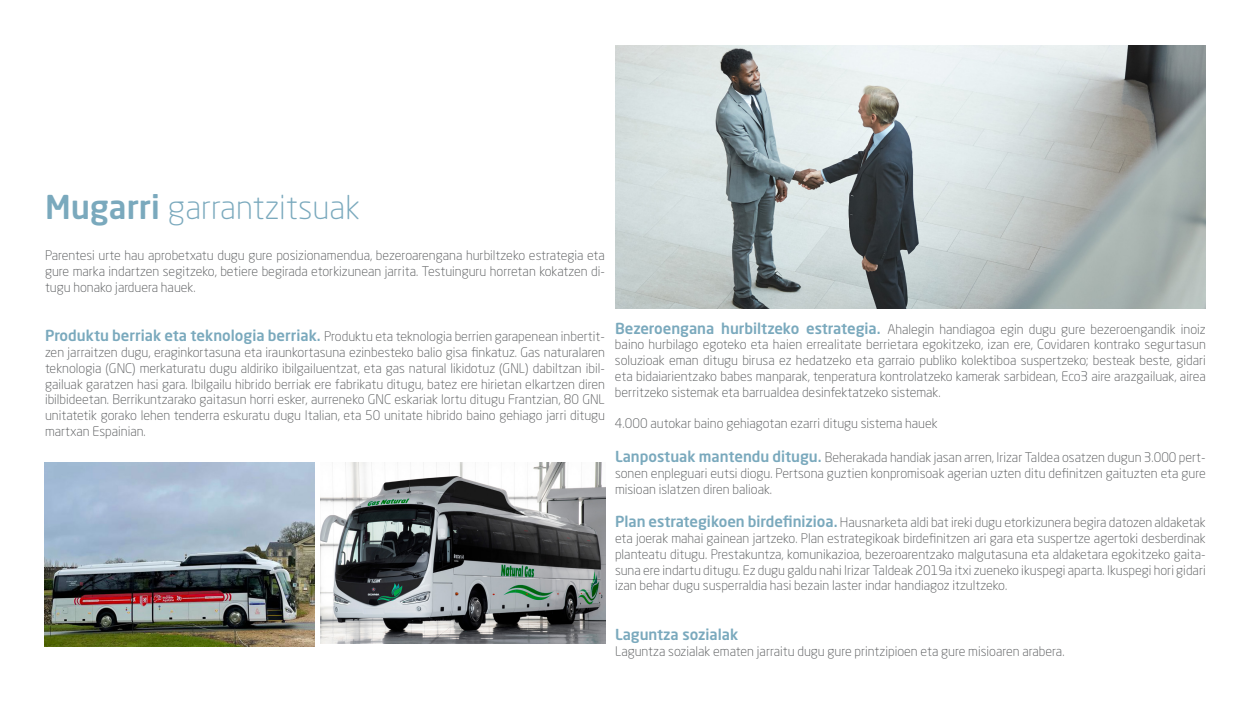
<style>
.page{position:relative;width:1250px;height:704px;background:#fff}
.page>*{position:absolute;margin:0;border:0;box-sizing:border-box;transform-origin:0 0}
.t1{font:300 32.5px "Neo Sans Std";color:#7aa9bd}
.t2{font:500 15px "Neo Sans Std";color:#7aa9bd}
.t3{font:300 13.12px/15.8px "Neo Sans Std";color:#56585a;text-align:justify}
.s1{font-weight:500}
.s2{font-weight:500;font-size:15px;color:#7aa9bd}
</style>
<div class="page">
<img style="left:45px;top:462px;width:270px;height:183px">
<img style="left:320px;top:462px;width:285px;height:180px">
<img style="left:615px;top:45px;width:591px;height:263px">
<h1 class="t1" style="left:45px;top:187px;width:316px"><span class="s1">Mugarri</span> garrantzitsuak</h1>
<p class="t3" style="left:45px;top:247px;width:562px">Parentesi urte hau aprobetxatu dugu gure posizionamendua, bezeroarengana hurbiltzeko estrategia eta gure marka indartzen segitzeko, betiere begirada etorkizunean jarrita. Testuinguru horretan kokatzen di&shy;tugu honako jarduera hauek.</p>
<p class="t3" style="left:45px;top:328px;width:562px"><span class="s2">Produktu berriak eta teknologia berriak.</span> Produktu eta teknologia berrien garapenean inbertit&shy;zen jarraitzen dugu, eraginkortasuna eta iraunkortasuna ezinbesteko balio gisa finkatuz. Gas naturalaren teknologia (GNC) merkaturatu dugu aldiriko ibilgailuentzat, eta gas natural likidotuz (GNL) dabiltzan ibil&shy;gailuak garatzen hasi gara. Ibilgailu hibrido berriak ere fabrikatu ditugu, batez ere hirietan elkartzen diren ibilbideetan. Berrikuntzarako gaitasun horri esker, aurreneko GNC eskariak lortu ditugu Frantzian, 80 GNL unitatetik gorako lehen tenderra eskuratu dugu Italian, eta 50 unitate hibrido baino gehiago jarri ditugu martxan Espainian.</p>
<p class="t3" style="left:615px;top:320px;width:592px"><span class="s2">Bezeroengana hurbiltzeko estrategia.</span> Ahalegin handiagoa egin dugu gure bezeroengandik inoiz baino hurbilago egoteko eta haien errealitate berrietara egokitzeko, izan ere, Covidaren kontrako segurtasun soluzioak eman ditugu birusa ez hedatzeko eta garraio publiko kolektiboa suspertzeko; besteak beste, gidari eta bidaiarientzako babes manparak, tenperatura kontrolatzeko kamerak sarbidean, Eco3 aire arazgailuak, airea berritzeko sistemak eta barrualdea desinfektatzeko sistemak.</p>
<p class="t3" style="left:615px;top:415px;width:324px">4.000 autokar baino gehiagotan ezarri ditugu sistema hauek</p>
<p class="t3" style="left:615px;top:449px;width:592px"><span class="s2">Lanpostuak mantendu ditugu.</span> Beherakada handiak jasan arren, Irizar Taldea osatzen dugun 3.000 pert&shy;sonen enpleguari eutsi diogu. Pertsona guztien konpromisoak agerian uzten ditu definitzen gaituzten eta gure misioan islatzen diren balioak.</p>
<p class="t3" style="left:615px;top:514px;width:592px"><span class="s2">Plan estrategikoen birdefinizioa.</span> Hausnarketa aldi bat ireki dugu etorkizunera begira datozen aldaketak eta joerak mahai gainean jartzeko. Plan estrategikoak birdefinitzen ari gara eta suspertze agertoki desberdinak planteatu ditugu. Prestakuntza, komunikazioa, bezeroarentzako malgutasuna eta aldaketara egokitzeko gaita&shy;suna ere indartu ditugu. Ez dugu galdu nahi Irizar Taldeak 2019a itxi zueneko ikuspegi aparta. Ikuspegi hori gidari izan behar dugu susperraldia hasi bezain laster indar handiagoz itzultzeko.</p>
<p class="t2" style="left:615px;top:624px;width:125px">Laguntza sozialak</p>
<p class="t3" style="left:615px;top:642px;width:451px">Laguntza sozialak ematen jarraitu dugu gure printzipioen eta gure misioaren arabera.</p>
</div>
